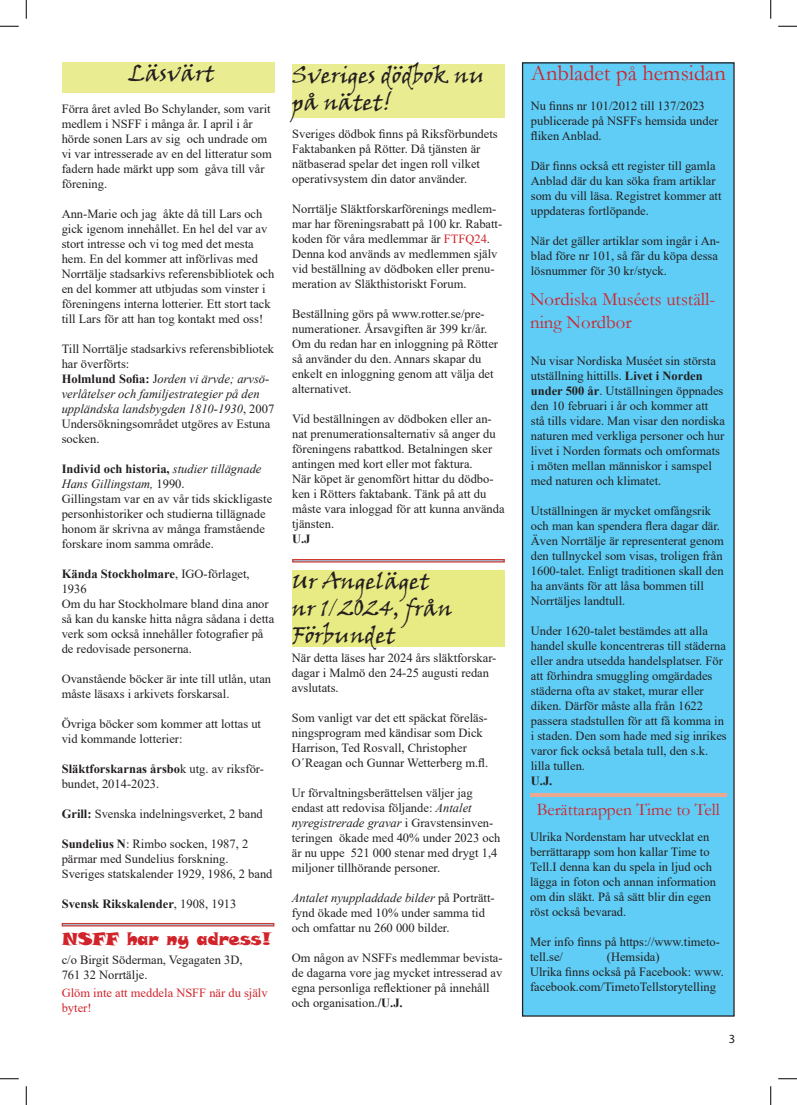
<style>
.page{position:relative;width:797px;height:1105px;background:#fff}
.page>*{position:absolute;margin:0;border:0;box-sizing:border-box;transform-origin:0 0}
.t1{font:22.5px/27px "Viner Hand ITC";color:#231f20}
.t2{font:22.5px "Garamond";color:#d1232a}
.t3{font:18.75px/22.5px "Garamond";color:#d1232a}
.t4{font:17.5px "Garamond";color:#d1232a}
.t5{font:17.5px "Snap ITC";color:#d1232a}
.t6{font:12.5px/15px "Times New Roman";color:#231f20}
.t7{font:12.5px/15px "Times New Roman";color:#d1232a}
.t8{font:700 12.5px "Times New Roman";color:#231f20}
.t9{font:12.5px "Myriad Pro";color:#231f20}
.s1{font-weight:700}
.s2{font-style:italic}
.s3{font-weight:400}
.s4{color:#d1232a}
</style>
<div class="page">
<div style="left:522px;top:63px;width:212px;height:953px;background:#5fcdf5"></div>
<div style="left:522px;top:62px;width:212px;height:955px;border:1px solid #231f20"></div>
<div style="left:62px;top:63px;width:212px;height:30px;background:#e9ec91"></div>
<div style="left:292px;top:559px;width:213px;height:3px;background:#91d8f7;border:1px solid #d43931"></div>
<div style="left:292px;top:64px;width:213px;height:53px;background:#e9ec91"></div>
<hr style="left:530px;top:793px;width:196px;height:3px;background:#eaa891">
<div style="left:62px;top:923px;width:212px;height:3px;background:#91d8f7;border:1px solid #d43931"></div>
<div style="left:292px;top:570px;width:212px;height:76px;background:#e8ea83"></div>
<svg style="left:0;top:25px;width:19px;height:2px"></svg>
<svg style="left:778px;top:25px;width:19px;height:2px"></svg>
<svg style="left:0;top:1078px;width:19px;height:1px"></svg>
<svg style="left:778px;top:1078px;width:19px;height:1px"></svg>
<svg style="left:25px;top:0;width:2px;height:19px"></svg>
<svg style="left:25px;top:1086px;width:2px;height:19px"></svg>
<svg style="left:770px;top:0;width:1px;height:19px"></svg>
<svg style="left:770px;top:1086px;width:1px;height:19px"></svg>
<h1 class="t1" style="left:129px;top:59px;width:87px">Läsvärt</h1>
<h1 class="t1" style="left:292px;top:60px;width:194px">Sveriges dödbok nu på nätet!</h1>
<h1 class="t2" style="left:531px;top:58px;width:196px">Anbladet på hemsidan</h1>
<p class="t6" style="left:531px;top:98px;width:189px">Nu finns nr 101/2012 till 137/2023 publicerade på NSFFs hemsida under fliken Anblad.</p>
<p class="t6" style="left:531px;top:158px;width:192px">Där finns också ett register till gamla Anblad där du kan söka fram artiklar som du vill läsa. Registret kommer att uppdateras fortlöpande.</p>
<p class="t6" style="left:531px;top:233px;width:191px">När det gäller artiklar som ingår i An&shy;blad före nr 101, så får du köpa dessa lösnummer för 30 kr/styck.</p>
<p class="t6" style="left:62px;top:101px;width:212px">Förra året avled Bo Schylander, som varit medlem i NSFF i många år. I april i år hörde sonen Lars av sig och undrade om vi var intresserade av en del litteratur som fadern hade märkt upp som gåva till vår förening.</p>
<p class="t6" style="left:62px;top:206px;width:214px">Ann-Marie och jag åkte då till Lars och gick igenom innehållet. En hel del var av stort intresse och vi tog med det mesta hem. En del kommer att införlivas med Norrtälje stadsarkivs referensbibliotek och en del kommer att utbjudas som vinster i föreningens interna lotterier. Ett stort tack till Lars för att han tog kontakt med oss!</p>
<p class="t6" style="left:62px;top:341px;width:214px">Till Norrtälje stadsarkivs referensbibliotek har överförts:<br><span class="s1">Holmlund Sofia:</span> J<span class="s2">orden vi ärvde; arvsö&shy;verlåtelser och familjestrategier på den uppländska landsbygden 1810-1930</span>, 2007<br>Undersökningsområdet utgöres av Estuna socken.</p>
<p class="t6" style="left:62px;top:461px;width:212px"><span class="s1">Individ och historia,</span> <span class="s2">studier tillägnade Hans Gillingstam,</span> 1990.<br>Gillingstam var en av vår tids skickligaste personhistoriker och studierna tillägnade honom är skrivna av många framstående forskare inom samma område.</p>
<p class="t6" style="left:62px;top:566px;width:214px"><span class="s1">Kända Stockholmare</span>, IGO-förlaget,<br>1936<br>Om du har Stockholmare bland dina anor så kan du kanske hitta några sådana i detta verk som också innehåller fotografier på de redovisade personerna.</p>
<p class="t6" style="left:62px;top:671px;width:211px">Ovanstående böcker är inte till utlån, utan måste läsaxs i arkivets forskarsal.</p>
<p class="t6" style="left:62px;top:716px;width:201px">Övriga böcker som kommer att lottas ut vid kommande lotterier:</p>
<p class="t6" style="left:62px;top:761px;width:204px"><span class="s1">Släktforskarnas årsbo</span>k utg. av riksför&shy;bundet, 2014-2023.</p>
<p class="t6" style="left:62px;top:806px;width:203px"><span class="s1">Grill:</span> Svenska indelningsverket, 2 band</p>
<p class="t6" style="left:62px;top:836px;width:212px"><span class="s1">Sundelius N</span>: Rimbo socken, 1987, 2 pärmar med Sundelius forskning.<br>Sveriges statskalender 1929, 1986, 2 band</p>
<p class="t8" style="left:62px;top:895px;width:176px">Svensk Rikskalender<span class="s3">, 1908, 1913</span></p>
<p class="t6" style="left:292px;top:126px;width:207px">Sveriges dödbok finns på Riksförbundets Faktabanken på Rötter. Då tjänsten är nätbaserad spelar det ingen roll vilket operativsystem din dator använder.</p>
<p class="t6" style="left:292px;top:201px;width:211px">Norrtälje Släktforskarförenings medlem&shy;mar har föreningsrabatt på 100 kr. Rabatt&shy;koden för våra medlemmar är <span class="s4">FTFQ24</span>.<br>Denna kod används av medlemmen själv vid beställning av dödboken eller prenu&shy;meration av Släkthistoriskt Forum.</p>
<p class="t6" style="left:292px;top:306px;width:207px">Beställning görs på www.rotter.se/pre&shy;numerationer. Årsavgiften är 399 kr/år.<br>Om du redan har en inloggning på Rötter så använder du den. Annars skapar du enkelt en inloggning genom att välja det alternativet.</p>
<p class="t6" style="left:292px;top:411px;width:214px">Vid beställningen av dödboken eller an&shy;nat prenumerationsalternativ så anger du föreningens rabattkod. Betalningen sker antingen med kort eller mot faktura.<br>När köpet är genomfört hittar du dödbo&shy;ken i Rötters faktabank. Tänk på att du måste vara inloggad för att kunna använda tjänsten.</p>
<p class="t8" style="left:292px;top:530px;width:20px">U.J</p>
<h1 class="t1" style="left:292px;top:566px;width:162px">Ur Angeläget nr 1/2024, från<br>Förbundet</h1>
<p class="t6" style="left:292px;top:650px;width:206px">När detta läses har 2024 års släktforskar&shy;dagar i Malmö den 24-25 augusti redan avslutats.</p>
<p class="t6" style="left:292px;top:710px;width:198px">Som vanligt var det ett späckat föreläs&shy;ningsprogram med kändisar som Dick Harrison, Ted Rosvall, Christopher O´Reagan och Gunnar Wetterberg m.fl.</p>
<p class="t6" style="left:292px;top:785px;width:210px">Ur förvaltningsberättelsen väljer jag endast att redovisa följande: <span class="s2">Antalet nyregistrerade gravar</span> i Gravstensinven&shy;teringen ökade med 40% under 2023 och är nu uppe 521 000 stenar med drygt 1,4 miljoner tillhörande personer.</p>
<p class="t6" style="left:292px;top:890px;width:204px"><span class="s2">Antalet nyuppladdade bilder</span> på Porträtt&shy;fynd ökade med 10% under samma tid och omfattar nu 260 000 bilder.</p>
<p class="t6" style="left:292px;top:950px;width:212px">Om någon av NSFFs medlemmar bevista&shy;de dagarna vore jag mycket intresserad av egna personliga reflektioner på innehåll och organisation.<span class="s1">/U.J.</span></p>
<h2 class="t3" style="left:530px;top:288px;width:187px">Nordiska Muséets utställ&shy;ning Nordbor</h2>
<p class="t6" style="left:531px;top:353px;width:196px">Nu visar Nordiska Muséet sin största utställning hittills. <span class="s1">Livet i Norden under 500 år</span>. Utställningen öppnades den 10 februari i år och kommer att stå tills vidare. Man visar den nordiska naturen med verkliga personer och hur livet i Norden formats och omformats i möten mellan människor i samspel med naturen och klimatet.</p>
<p class="t6" style="left:531px;top:503px;width:194px">Utställningen är mycket omfångsrik och man kan spendera flera dagar där.<br>Även Norrtälje är representerat genom den tullnyckel som visas, troligen från 1600-talet. Enligt traditionen skall den ha använts för att låsa bommen till Norrtäljes landtull.</p>
<p class="t6" style="left:531px;top:623px;width:197px">Under 1620-talet bestämdes att alla handel skulle koncentreras till städerna eller andra utsedda handelsplatser. För att förhindra smuggling omgärdades städerna ofta av staket, murar eller diken. Därför måste alla från 1622 passera stadstullen för att få komma in i staden. Den som hade med sig inrikes varor fick också betala tull, den s.k. lilla tullen.</p>
<p class="t8" style="left:531px;top:772px;width:23px">U.J.</p>
<h3 class="t4" style="left:536px;top:798px;width:185px">Berättarappen Time to Tell</h3>
<p class="t6" style="left:530px;top:829px;width:187px">Ulrika Nordenstam har utvecklat en berrättarapp som hon kallar Time to Tell.I denna kan du spela in ljud och lägga in foton och annan information om din släkt. På så sätt blir din egen röst också bevarad.</p>
<p class="t6" style="left:530px;top:934px;width:191px">Mer info finns på https://www.timeto&shy;tell.se/</p>
<h3 class="t5" style="left:62px;top:927px;width:211px">NSFF har ny adress!</h3>
<p class="t6" style="left:62px;top:951px;width:182px">c/o Birgit Söderman, Vegagaten 3D,<br>761 32 Norrtälje.</p>
<p class="t7" style="left:62px;top:985px;width:207px">Glöm inte att meddela NSFF när du själv byter!</p>
<p class="t6" style="left:530px;top:949px;width:195px;text-indent:77px">(Hemsida)<br>Ulrika finns också på Facebook: www. facebook.com/TimetoTellstorytelling</p>
<p class="t9" style="left:728px;top:1031px;width:8px">3</p>
</div>
